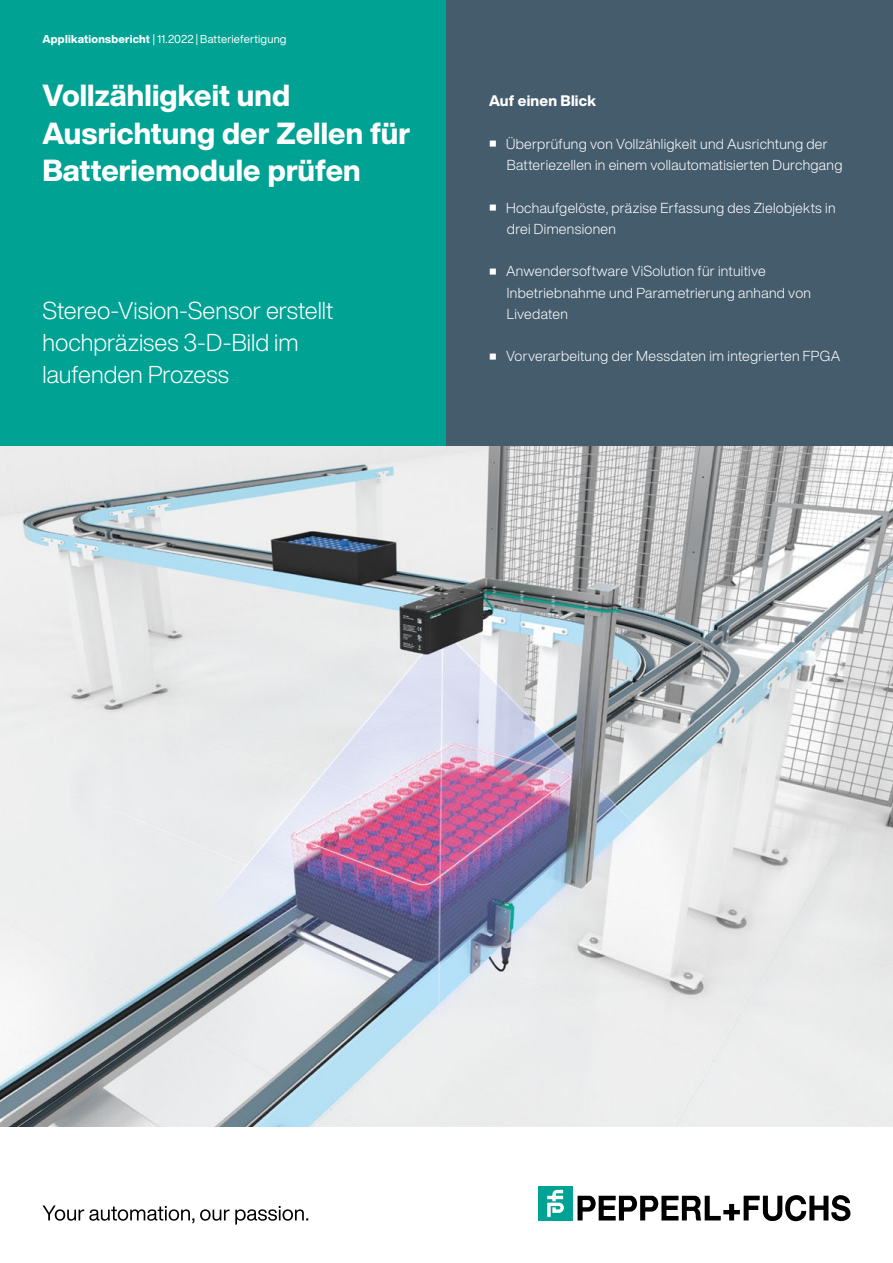
<style>
.page{position:relative;width:893px;height:1263px;background:#fff}
.page>*{position:absolute;margin:0;border:0;box-sizing:border-box;transform-origin:0 0}
.t1{font:800 30px/37.2px "Helvetica Now Display";color:#fff}
.t2{font:300 24px/32px "Helvetica Now Display";color:#fff}
.t3{font:800 15px "Helvetica Now Display";letter-spacing:.01em;color:#fff}
.t4{font:300 14.25px/21.3px "Helvetica Now Display";letter-spacing:.02em;color:#fff}
.t5{font:11.25px "Helvetica Now Display";letter-spacing:.015em;color:#fff}
.s1{font-weight:800}
</style>
<div class="page">
<svg style="left:42px;top:1205px;width:266px;height:19px"></svg>
<svg style="left:578px;top:1195px;width:273px;height:26px"></svg>
<div style="left:539px;top:1186px;width:34px;height:34px;background:#00a294"></div>
<svg style="left:547px;top:1190px;width:17px;height:27px"></svg>
<div style="left:0;top:0;width:446px;height:446px;background:#00a294"></div>
<div style="left:446px;top:0;width:447px;height:446px;background:#455c6d"></div>
<img style="left:0;top:446px;width:893px;height:681px">
<p class="t5" style="left:43px;top:31px;width:246px"><span class="s1">Applikationsbericht</span> | 11.2022 | Batteriefertigung</p>
<h1 class="t1" style="left:43px;top:77px;width:369px">Vollzähligkeit und<br>Ausrichtung der Zellen für<br>Batteriemodule prüfen</h1>
<h2 class="t2" style="left:43px;top:294px;width:292px">Stereo-Vision-Sensor erstellt hochpräzises 3-D-Bild im laufenden Prozess</h2>
<p class="t3" style="left:489px;top:91px;width:109px">Auf einen Blick</p>
<p class="t4" style="left:507px;top:133px;width:337px;text-indent:-17px"><sup>■</sup> Überprüfung von Vollzähligkeit und Ausrichtung der<br>Batteriezellen in einem vollautomatisierten Durchgang</p>
<p class="t4" style="left:507px;top:197px;width:330px;text-indent:-17px"><sup>■</sup> Hochaufgelöste, präzise Erfassung des Zielobjekts in drei Dimensionen</p>
<p class="t4" style="left:507px;top:261px;width:306px;text-indent:-17px"><sup>■</sup> Anwendersoftware ViSolution für intuitive<br>Inbetriebnahme und Parametrierung anhand von<br>Livedaten</p>
<p class="t4" style="left:490px;top:346px;width:352px"><sup>■</sup> Vorverarbeitung der Messdaten im integrierten FPGA</p>
</div>
